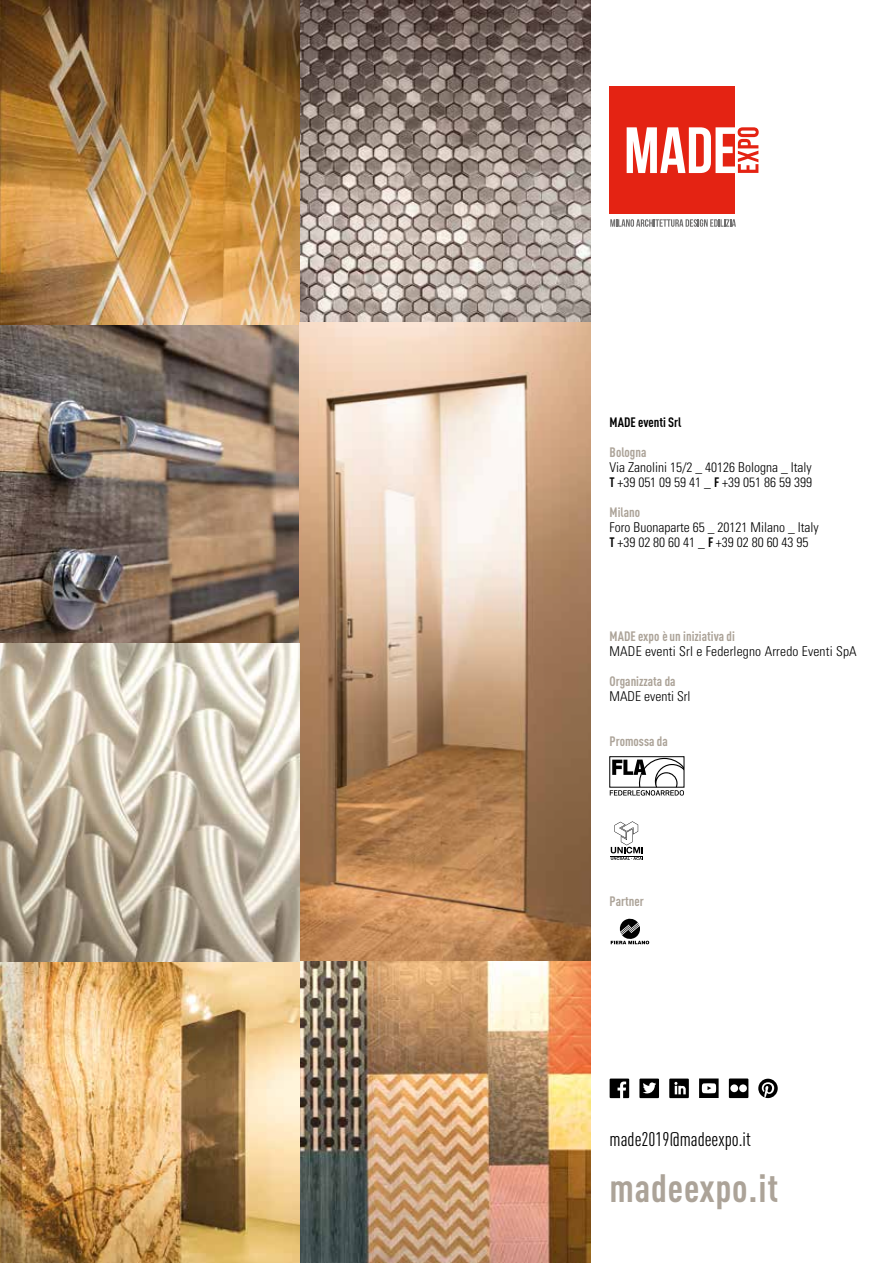
<style>
.page{position:relative;width:893px;height:1263px;background:#fff}
.page>*{position:absolute;margin:0;border:0;box-sizing:border-box;transform-origin:0 0}
.t1{font:700 39px "DIN Cond";letter-spacing:.02em;color:#aca398}
.t2{font:19.5px "DIN Cond";color:#000}
.t3{font:300 condensed 13.5px/15px "Univers";color:#000}
.t4{font:700 13.5px "DIN Cond";color:#aca398}
.t5{font:700 13.5px "DIN Cond";color:#000}
.s1{font-family:"DIN Cond";font-weight:700;font-stretch:normal}
</style>
<div class="page">
<svg style="left:610px;top:1078px;width:19px;height:20px"></svg>
<svg style="left:639px;top:1078px;width:20px;height:20px"></svg>
<svg style="left:669px;top:1078px;width:20px;height:20px"></svg>
<svg style="left:699px;top:1078px;width:20px;height:20px"></svg>
<svg style="left:729px;top:1078px;width:19px;height:20px"></svg>
<svg style="left:758px;top:1079px;width:20px;height:19px"></svg>
<svg style="left:611px;top:918px;width:38px;height:26px"></svg>
<svg style="left:611px;top:821px;width:32px;height:39px"></svg>
<div style="left:610px;top:756px;width:74px;height:31px;border:1px solid #000"></div>
<svg style="left:610px;top:758px;width:74px;height:37px"></svg>
<div style="left:610px;top:86px;width:125px;height:127px;background:#e42313"></div>
<svg style="left:627px;top:127px;width:132px;height:46px"></svg>
<svg style="left:610px;top:219px;width:126px;height:8px"></svg>
<img style="left:0;top:0;width:591px;height:1263px">
<p class="t5" style="left:610px;top:414px;width:73px">MADE eventi Srl</p>
<p class="t4" style="left:610px;top:444px;width:38px">Bologna</p>
<p class="t3" style="left:610px;top:460px;width:204px">Via Zanolini 15/2 _ 40126 Bologna _ Italy<br><span class="s1">T</span> +39 051 09 59 41 _ <span class="s1">F</span> +39 051 86 59 399</p>
<p class="t4" style="left:610px;top:504px;width:32px">Milano</p>
<p class="t3" style="left:610px;top:520px;width:211px">Foro Buonaparte 65 _ 20121 Milano _ Italy<br><span class="s1">T</span> +39 02 80 60 41 _ <span class="s1">F</span> +39 02 80 60 43 95</p>
<p class="t4" style="left:610px;top:628px;width:127px">MADE expo è un iniziativa di</p>
<p class="t3" style="left:610px;top:644px;width:249px">MADE eventi Srl e Federlegno Arredo Eventi SpA</p>
<p class="t4" style="left:610px;top:673px;width:68px">Organizzata da</p>
<p class="t3" style="left:610px;top:689px;width:82px">MADE eventi Srl</p>
<p class="t4" style="left:610px;top:733px;width:60px">Promossa da</p>
<p class="t4" style="left:610px;top:892px;width:36px">Partner</p>
<h2 class="t2" style="left:610px;top:1128px;width:143px">made2019@madeexpo.it</h2>
<h1 class="t1" style="left:610px;top:1164px;width:170px">madeexpo.it</h1>
</div>
